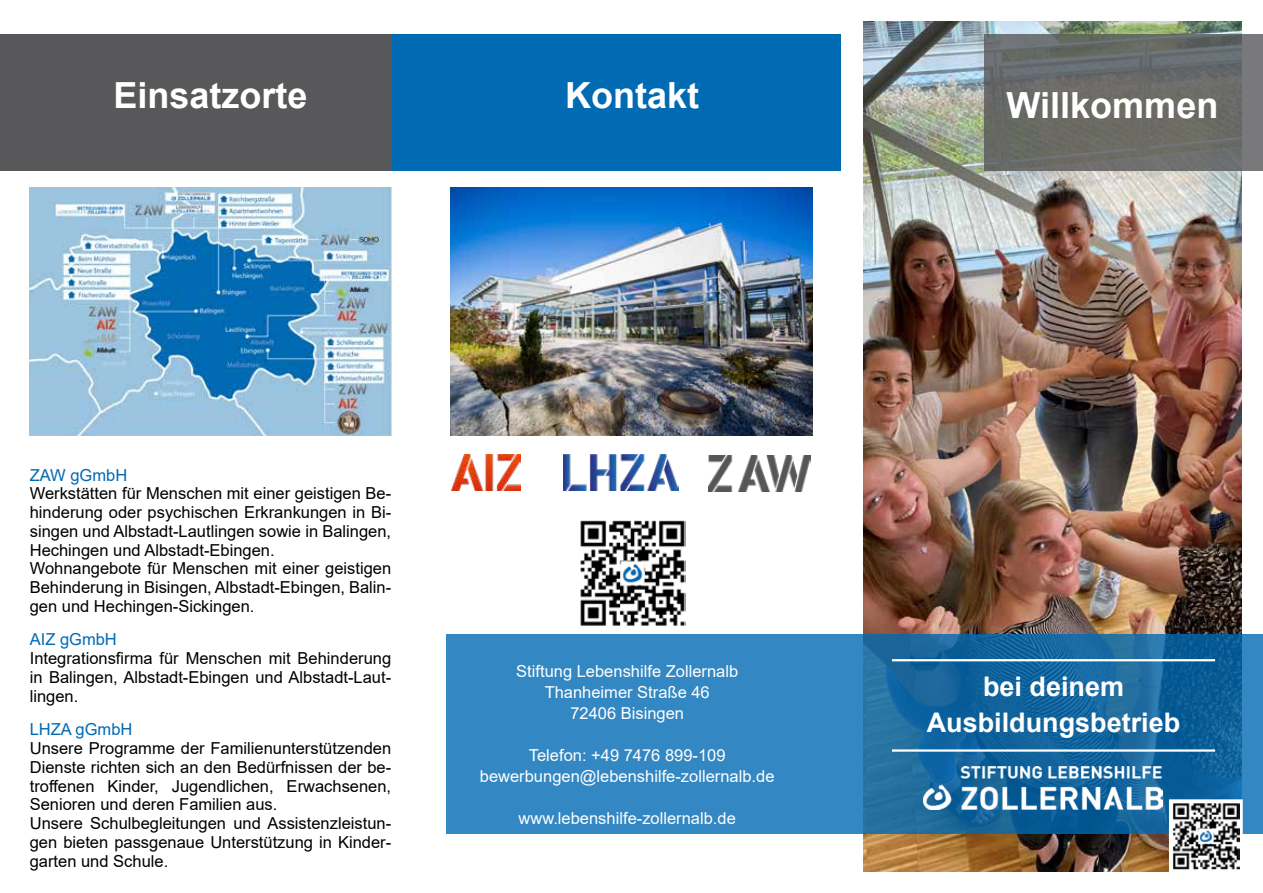
<style>
.page{position:relative;width:1263px;height:893px;background:#fff}
.page>*{position:absolute;margin:0;border:0;box-sizing:border-box;transform-origin:0 0}
.t1{font:700 36px "Arial";color:#fff}
.t2{font:700 27px/36px "Arial";color:#fff;text-align:center}
.t3{font:16.5px/18.8px "Arial";color:#000}
.t4{font:16.5px/21px "Arial";color:#fff;text-align:center}
.t5{font:16.5px "Arial";color:#006ab3}
</style>
<div class="page">
<img style="left:863px;top:21px;width:379px;height:851px">
<div style="left:303px;top:35px;width:538px;height:136px;background:#006ab3"></div>
<svg style="left:446px;top:634px;width:817px;height:199px;background:#2679b2"></svg>
<svg style="left:984px;top:35px;width:279px;height:136px;background:#6a6c69"></svg>
<img style="left:30px;top:187px;width:361px;height:249px">
<div style="left:0;top:35px;width:391px;height:136px;background:#58585a"></div>
<img style="left:451px;top:187px;width:361px;height:249px">
<img style="left:452px;top:455px;width:69px;height:36px">
<img style="left:924px;top:766px;width:238px;height:43px">
<hr style="left:892px;top:749px;width:323px;height:3px;background:#fff">
<hr style="left:892px;top:659px;width:323px;height:2px;background:#fff">
<img style="left:708px;top:455px;width:103px;height:36px">
<img style="left:580px;top:520px;width:105px;height:106px">
<img style="left:1172px;top:802px;width:67px;height:67px">
<div style="left:1169px;top:799px;width:74px;height:73px;border:2px solid #fff"></div>
<img style="left:563px;top:455px;width:116px;height:36px">
<h1 class="t1" style="left:113px;top:70px;width:196px">Einsatzorte</h1>
<h1 class="t1" style="left:565px;top:70px;width:135px">Kontakt</h1>
<p class="t5" style="left:30px;top:463px;width:99px">ZAW gGmbH</p>
<p class="t3" style="left:30px;top:484px;width:363px">Werkstätten für Menschen mit einer geistigen Be&shy;hinderung oder psychischen Erkrankungen in Bi&shy;singen und Albstadt-Lautlingen sowie in Balingen, Hechingen und Albstadt-Ebingen.<br>Wohnangebote für Menschen mit einer geistigen Behinderung in Bisingen, Albstadt-Ebingen, Balin&shy;gen und Hechingen-Sickingen.</p>
<p class="t5" style="left:30px;top:628px;width:89px">AIZ gGmbH</p>
<p class="t3" style="left:30px;top:649px;width:363px;text-align:justify">Integrationsfirma für Menschen mit Behinderung in Balingen, Albstadt-Ebingen und Albstadt-Laut&shy;lingen.</p>
<p class="t5" style="left:30px;top:718px;width:104px">LHZA gGmbH</p>
<p class="t3" style="left:30px;top:739px;width:363px">Unsere Programme der Familienunterstützenden Dienste richten sich an den Bedürfnissen der be&shy;troffenen Kinder, Jugendlichen, Erwachsenen, Senioren und deren Familien aus.<br>Unsere Schulbegleitungen und Assistenzleistun&shy;gen bieten passgenaue Unterstützung in Kinder&shy;garten und Schule.</p>
<p class="t4" style="left:516px;top:660px;width:223px">Stiftung Lebenshilfe Zollernalb<br>Thanheimer Straße 46<br>72406 Bisingen</p>
<p class="t4" style="left:480px;top:744px;width:296px">Telefon: +49 7476 899-109 bewerbungen@lebenshilfe-zollernalb.de</p>
<p class="t4" style="left:518px;top:807px;width:219px">www.lebenshilfe-zollernalb.de</p>
<h1 class="t1" style="left:1006px;top:80px;width:213px">Willkommen</h1>
<h2 class="t2" style="left:927px;top:669px;width:255px">bei deinem<br>Ausbildungsbetrieb</h2>
</div>
